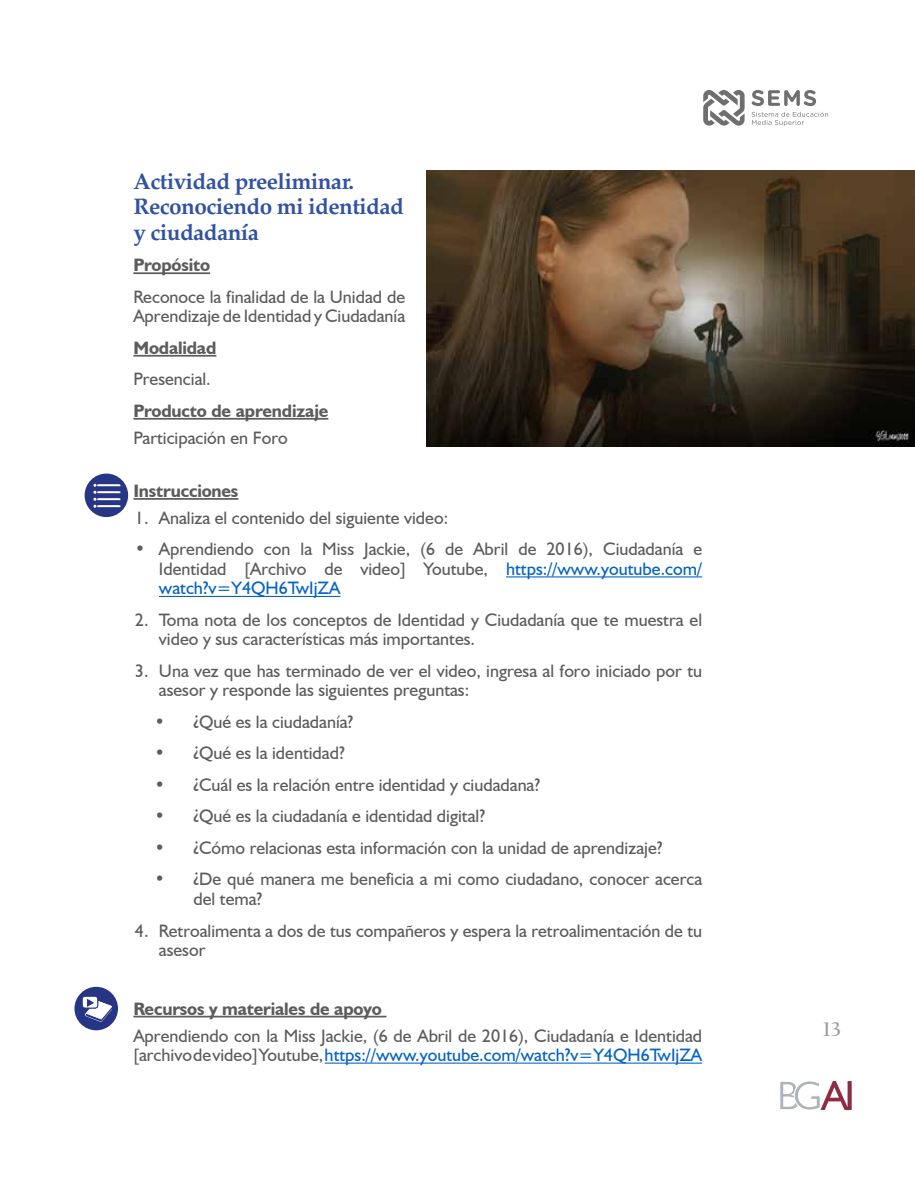
<style>
.page{position:relative;width:915px;height:1191px;background:#fff}
.page>*{position:absolute;margin:0;border:0;box-sizing:border-box;transform-origin:0 0}
.t1{font:700 22.5px/25.5px "Palatino";letter-spacing:-.025em;color:#3052a0}
.t2{font:700 21px "Californian FB";color:#9d9d9c}
.t3{font:18px/19.5px "Humanist 521 BT";color:#5c5c5b}
.t4{font:700 18px "Humanist 521 BT";letter-spacing:-.01em;color:#5c5c5c}
.s1{color:#0563c1}
</style>
<div class="page">
<svg style="left:703px;top:90px;width:41px;height:36px"></svg>
<svg style="left:751px;top:90px;width:64px;height:16px"></svg>
<svg style="left:751px;top:112px;width:76px;height:14px"></svg>
<svg style="left:780px;top:1080px;width:71px;height:31px"></svg>
<hr style="left:133px;top:272px;width:77px;height:2px;background:#5c5c5c">
<hr style="left:133px;top:355px;width:83px;height:1px;background:#5c5c5c">
<hr style="left:133px;top:418px;width:195px;height:1px;background:#5c5c5c">
<hr style="left:133px;top:498px;width:105px;height:2px;background:#5c5c5c">
<hr style="left:506px;top:576px;width:196px;height:1px;background:#0563c1">
<hr style="left:159px;top:596px;width:181px;height:1px;background:#0563c1">
<hr style="left:133px;top:1015px;width:253px;height:2px;background:#5c5c5c">
<hr style="left:324px;top:1062px;width:378px;height:1px;background:#0563c1">
<div style="left:85px;top:473px;width:43px;height:44px;background:#273684;border-radius:50%"></div>
<div style="left:97px;top:484px;width:23px;height:2px;border:2px solid #fff"></div>
<div style="left:97px;top:491px;width:23px;height:2px;border:2px solid #fff"></div>
<div style="left:97px;top:498px;width:23px;height:2px;border:2px solid #fff"></div>
<div style="left:97px;top:505px;width:23px;height:2px;border:2px solid #fff"></div>
<svg style="left:93px;top:484px;width:3px;height:24px"></svg>
<img style="left:426px;top:170px;width:488px;height:277px">
<div style="left:74px;top:986px;width:44px;height:44px;background:#273684;border-radius:50%"></div>
<div style="left:82px;top:996px;width:16px;height:12px;background:#fff;border-radius:3px"></div>
<div style="left:82px;top:996px;width:16px;height:12px;border:1px solid #273684;border-radius:3px"></div>
<svg style="left:85px;top:998px;width:27px;height:24px"></svg>
<p class="t1" style="left:133px;top:168px;width:272px">Actividad preeliminar.<br>Reconociendo mi identidad y ciudadanía</p>
<p class="t4" style="left:133px;top:254px;width:78px">Propósito</p>
<p class="t3" style="left:133px;top:286px;width:273px">Reconoce la finalidad de la Unidad de<br>Aprendizaje de Identidad y Ciudadanía</p>
<p class="t4" style="left:133px;top:336px;width:84px">Modalidad</p>
<p class="t3" style="left:133px;top:369px;width:79px">Presencial.</p>
<p class="t4" style="left:133px;top:399px;width:196px">Producto de aprendizaje</p>
<p class="t3" style="left:133px;top:427px;width:156px">Participación en Foro</p>
<p class="t4" style="left:133px;top:479px;width:106px">Instrucciones</p>
<p class="t3" style="left:135px;top:507px;width:315px">1. Analiza el contenido del siguiente video:</p>
<p class="t3" style="left:159px;top:539px;width:544px;text-align:justify;text-indent:-24px">• Aprendiendo con la Miss Jackie, (6 de Abril de 2016), Ciudadanía e Identidad [Archivo de video] Youtube, <span class="s1">https://www.youtube.com/ watch?v=Y4QH6TwIjZA</span></p>
<p class="t3" style="left:159px;top:609px;width:544px;text-indent:-24px">2. Toma nota de los conceptos de Identidad y Ciudadanía que te muestra el video y sus características más importantes.</p>
<p class="t3" style="left:159px;top:660px;width:544px;text-indent:-24px">3. Una vez que has terminado de ver el video, ingresa al foro iniciado por tu asesor y responde las siguientes preguntas:</p>
<p class="t3" style="left:154px;top:711px;width:200px">• ¿Qué es la ciudadanía?</p>
<p class="t3" style="left:154px;top:743px;width:192px">• ¿Qué es la identidad?</p>
<p class="t3" style="left:154px;top:774px;width:387px">• ¿Cuál es la relación entre identidad y ciudadana?</p>
<p class="t3" style="left:154px;top:806px;width:332px">• ¿Qué es la ciudadanía e identidad digital?</p>
<p class="t3" style="left:154px;top:837px;width:509px">• ¿Cómo relacionas esta información con la unidad de aprendizaje?</p>
<p class="t3" style="left:193px;top:869px;width:510px;text-indent:-39px">• ¿De qué manera me beneficia a mi como ciudadano, conocer acerca del tema?</p>
<p class="t3" style="left:159px;top:920px;width:544px;text-indent:-24px">4. Retroalimenta a dos de tus compañeros y espera la retroalimentación de tu asesor</p>
<p class="t4" style="left:133px;top:997px;width:250px">Recursos y materiales de apoyo</p>
<p class="t3" style="left:133px;top:1025px;width:570px">Aprendiendo con la Miss Jackie, (6 de Abril de 2016), Ciudadanía e Identidad [archivo de video] Youtube, <span class="s1">https://www.youtube.com/watch?v=Y4QH6TwIjZA</span></p>
<p class="t2" style="left:822px;top:1017px;width:19px">13</p>
</div>
